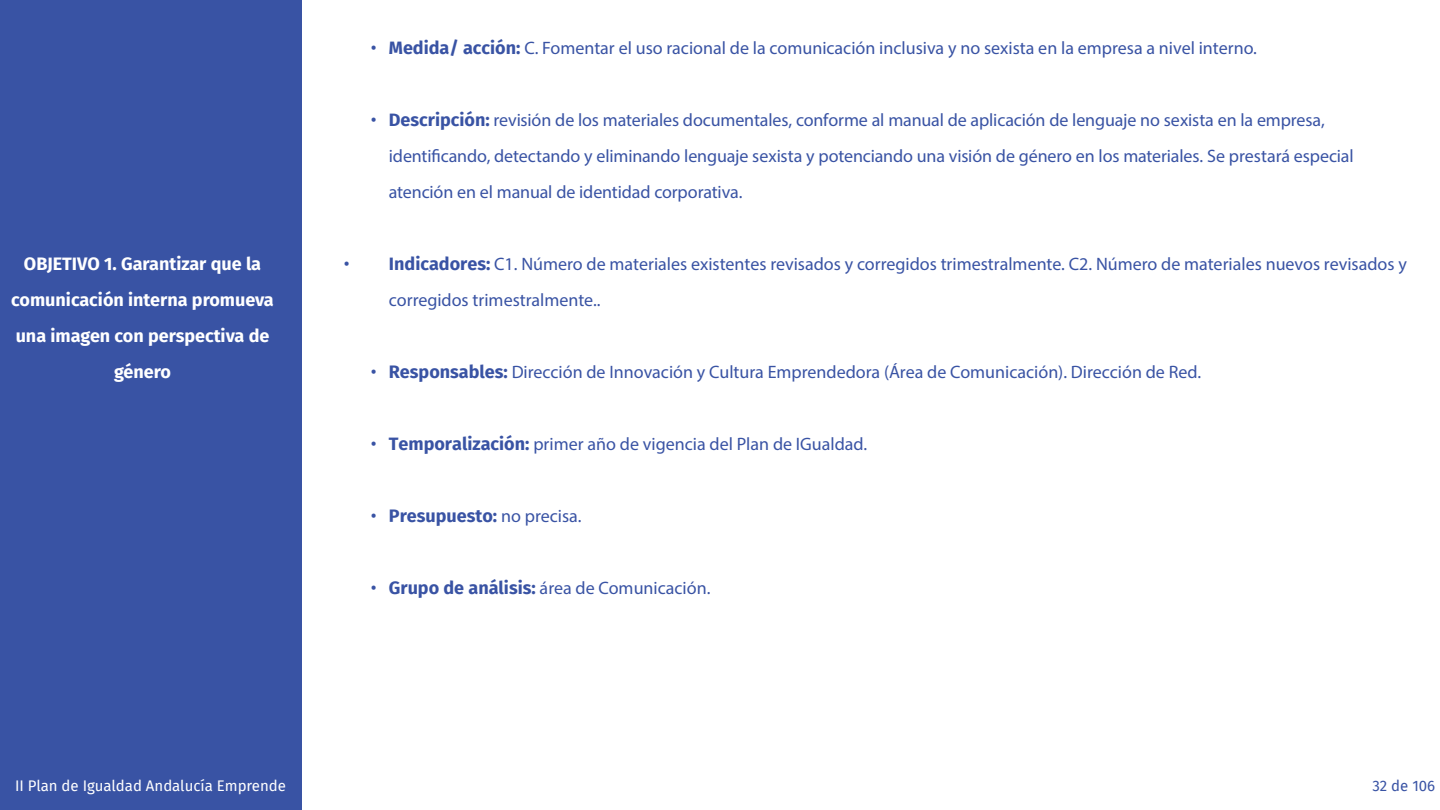
<style>
.page{position:relative;width:1440px;height:810px;background:#fff}
.page>*{position:absolute;margin:0;border:0;box-sizing:border-box;transform-origin:0 0}
.t1{font:18px/36px "Myriad Pro";color:#3953a4}
.Título_de_barra_late{font:700 18px/36px "Fira Sans";color:#fff;text-align:center}
.t2{font:700 18px "Fira Sans";color:#3953a4}
.t3{font:15px "Fira Sans";color:#fff}
.t4{font:15px "Fira Sans";color:#3953a4}
.s1{font-family:"Fira Sans"}
.s2{font-family:"Fira Sans";font-weight:700}
.s3{font-weight:400}
.s4{font-family:"Myriad Pro";font-weight:400}
</style>
<div class="page">
<div style="left:0;top:0;width:302px;height:810px;background:#3953a4"></div>
<p class="t1" style="left:371px;top:30px;width:888px"><span class="s1">•</span> <span class="s2">Medida/ acción:</span> C. Fomentar el uso racional de la comunicación inclusiva y no sexista en la empresa a nivel interno.</p>
<p class="Título_de_barra_late" style="left:11px;top:244px;width:264px">OBJETIVO 1. Garantizar que la comunicación interna promueva una imagen con perspectiva de género</p>
<p class="t1" style="left:389px;top:102px;width:966px;text-indent:-18px"><span class="s1">•</span> <span class="s2">Descripción:</span> revisión de los materiales documentales, conforme al manual de aplicación de lenguaje no sexista en la empresa, identificando, detectando y eliminando lenguaje sexista y potenciando una visión de género en los materiales. Se prestará especial atención en el manual de identidad corporativa.</p>
<p class="t1" style="left:389px;top:246px;width:1019px;text-indent:-45px"><span class="s1">•</span> <span class="s2">Indicadores:</span> C1. Número de materiales existentes revisados y corregidos trimestralmente. C2. Número de materiales nuevos revisados y corregidos trimestralmente..</p>
<p class="t1" style="left:371px;top:354px;width:832px"><span class="s1">•</span> <span class="s2">Responsables:</span> Dirección de Innovación y Cultura Emprendedora (Área de Comunicación). Dirección de Red.</p>
<p class="t1" style="left:371px;top:426px;width:498px"><span class="s1">•</span> <span class="s2">Temporalización:</span> primer año de vigencia del Plan de IGualdad.</p>
<p class="t2" style="left:371px;top:501px;width:212px"><span class="s3">•</span> Presupuesto: <span class="s4">no precisa.</span></p>
<p class="t1" style="left:371px;top:570px;width:341px"><span class="s1">•</span> <span class="s2">Grupo de análisis:</span> área de Comunicación.</p>
<p class="t3" style="left:15px;top:774px;width:273px">II Plan de Igualdad Andalucía Emprende</p>
<p class="t4" style="left:1372px;top:774px;width:64px">32 de 106</p>
</div>
